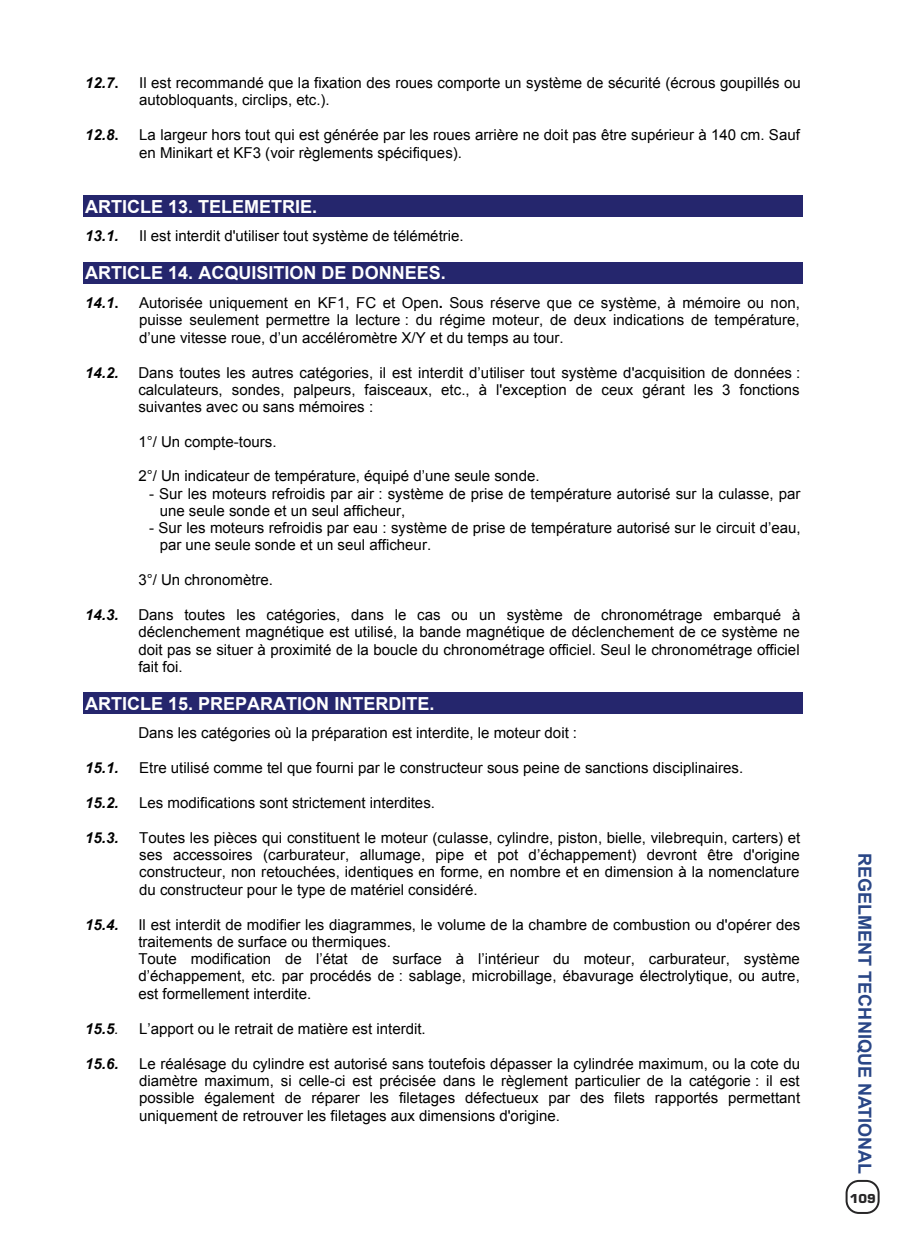
<style>
.page{position:relative;width:908px;height:1248px;background:#fff}
.page>*{position:absolute;margin:0;border:0;box-sizing:border-box;transform-origin:0 0}
.t1{font:18px "Arial Bold MT+IRYEWJ";color:#fff}
.t2{font:700 18px "Arial";color:#294686}
.t3{font:15px/17.2px "Arial MT+HGICUS";color:#000}
.t4{font:15px "Arial Bold Italic MT+GCWJRM";color:#000}
.t5{font:700 12px "Eurostile";color:#272627}
.s1{font-family:"Arial Bold MT+IRYEWJ"}
.s2{font-family:"Arial Italic MT+WMCELK"}
</style>
<div class="page">
<div style="left:83px;top:195px;width:719px;height:22px;background:#25266d"></div>
<div style="left:83px;top:262px;width:719px;height:21px;background:#25266d"></div>
<div style="left:83px;top:692px;width:719px;height:21px;background:#25266d"></div>
<svg style="left:845px;top:1179px;width:34px;height:34px"></svg>
<p class="t4" style="left:85px;top:74px;width:35px">12.7<span class="s1">.</span></p>
<p class="t3" style="left:139px;top:74px;width:662px">Il est recommandé que la fixation des roues comporte un système de sécurité (écrous goupillés ou autobloquants, circlips, etc.).</p>
<p class="t4" style="left:85px;top:127px;width:35px">12.8<span class="s1">.</span></p>
<p class="t3" style="left:139px;top:126px;width:662px">La largeur hors tout qui est générée par les roues arrière ne doit pas être supérieur à 140 cm. Sauf en Minikart et KF3 (voir règlements spécifiques).</p>
<p class="t1" style="left:85px;top:196px;width:233px">ARTICLE 13. TELEMETRIE.</p>
<p class="t4" style="left:85px;top:228px;width:35px">13.1.</p>
<p class="t3" style="left:139px;top:227px;width:326px">Il est interdit d'utiliser tout système de télémétrie.</p>
<p class="t1" style="left:85px;top:263px;width:362px">ARTICLE 14. ACQUISITION DE DONNEES.</p>
<p class="t4" style="left:85px;top:294px;width:35px">14.1<span class="s1">.</span></p>
<p class="t3" style="left:139px;top:294px;width:662px;text-align:justify">Autorisée uniquement en KF1, FC et Open<span class="s1">.</span> Sous réserve que ce système, à mémoire ou non, puisse seulement permettre la lecture : du régime moteur, de deux indications de température, d’une vitesse roue, d’un accéléromètre X/Y et du temps au tour.</p>
<p class="t4" style="left:85px;top:364px;width:35px">14.2.</p>
<p class="t3" style="left:138px;top:364px;width:663px;text-align:justify">Dans toutes les autres catégories, il est interdit d’utiliser tout système d'acquisition de données : calculateurs, sondes, palpeurs, faisceaux, etc., à l'exception de ceux gérant les 3 fonctions suivantes avec ou sans mémoires :</p>
<p class="t3" style="left:138px;top:433px;width:140px">1°/ Un compte-tours.</p>
<p class="t3" style="left:138px;top:467px;width:402px">2°/ Un indicateur de température, équipé d’une seule sonde.</p>
<p class="t3" style="left:160px;top:484px;width:642px;text-indent:-11px">- Sur les moteurs refroidis par air : système de prise de température autorisé sur la culasse, par une seule sonde et un seul afficheur,</p>
<p class="t3" style="left:160px;top:519px;width:642px;text-indent:-11px">- Sur les moteurs refroidis par eau : système de prise de température autorisé sur le circuit d’eau, par une seule sonde et un seul afficheur.</p>
<p class="t3" style="left:138px;top:571px;width:136px">3°/ Un chronomètre.</p>
<p class="t4" style="left:85px;top:606px;width:35px">14.3.</p>
<p class="t3" style="left:138px;top:606px;width:663px;text-align:justify">Dans toutes les catégories, dans le cas ou un système de chronométrage embarqué à déclenchement magnétique est utilisé, la bande magnétique de déclenchement de ce système ne doit pas se situer à proximité de la boucle du chronométrage officiel. Seul le chronométrage officiel fait foi.</p>
<p class="t1" style="left:85px;top:693px;width:350px">ARTICLE 15. PREPARATION INTERDITE.</p>
<p class="t3" style="left:138px;top:724px;width:440px">Dans les catégories où la préparation est interdite, le moteur doit :</p>
<p class="t4" style="left:85px;top:759px;width:35px">15.1.</p>
<p class="t3" style="left:139px;top:759px;width:605px">Etre utilisé comme tel que fourni par le constructeur sous peine de sanctions disciplinaires.</p>
<p class="t4" style="left:85px;top:794px;width:35px">15.2.</p>
<p class="t3" style="left:139px;top:794px;width:297px">Les modifications sont strictement interdites.</p>
<p class="t4" style="left:85px;top:829px;width:35px">15.3.</p>
<p class="t3" style="left:139px;top:828px;width:662px;text-align:justify">Toutes les pièces qui constituent le moteur (culasse, cylindre, piston, bielle, vilebrequin, carters) et ses accessoires (carburateur, allumage, pipe et pot d’échappement) devront être d'origine constructeur, non retouchées, identiques en forme, en nombre et en dimension à la nomenclature du constructeur pour le type de matériel considéré.</p>
<p class="t4" style="left:85px;top:915px;width:35px">15.4.</p>
<p class="t3" style="left:138px;top:915px;width:663px">Il est interdit de modifier les diagrammes, le volume de la chambre de combustion ou d'opérer des traitements de surface ou thermiques.<br>Toute modification de l’état de surface à l’intérieur du moteur, carburateur, système d’échappement, etc. par procédés de : sablage, microbillage, ébavurage électrolytique, ou autre, est formellement interdite.</p>
<p class="t4" style="left:85px;top:1020px;width:35px">15.5<span class="s2">.</span></p>
<p class="t3" style="left:139px;top:1019px;width:288px">L’apport ou le retrait de matière est interdit.</p>
<p class="t4" style="left:85px;top:1054px;width:35px">15.6.</p>
<p class="t3" style="left:139px;top:1054px;width:662px;text-align:justify">Le réalésage du cylindre est autorisé sans toutefois dépasser la cylindrée maximum, ou la cote du diamètre maximum, si celle-ci est précisée dans le règlement particulier de la catégorie : il est possible également de réparer les filetages défectueux par des filets rapportés permettant uniquement de retrouver les filetages aux dimensions d'origine.</p>
<p class="t2" style="left:874px;top:853px;width:322px;rotate:90deg">regelment technique national</p>
<p class="t5" style="left:849px;top:1193px;width:27px">109</p>
</div>
